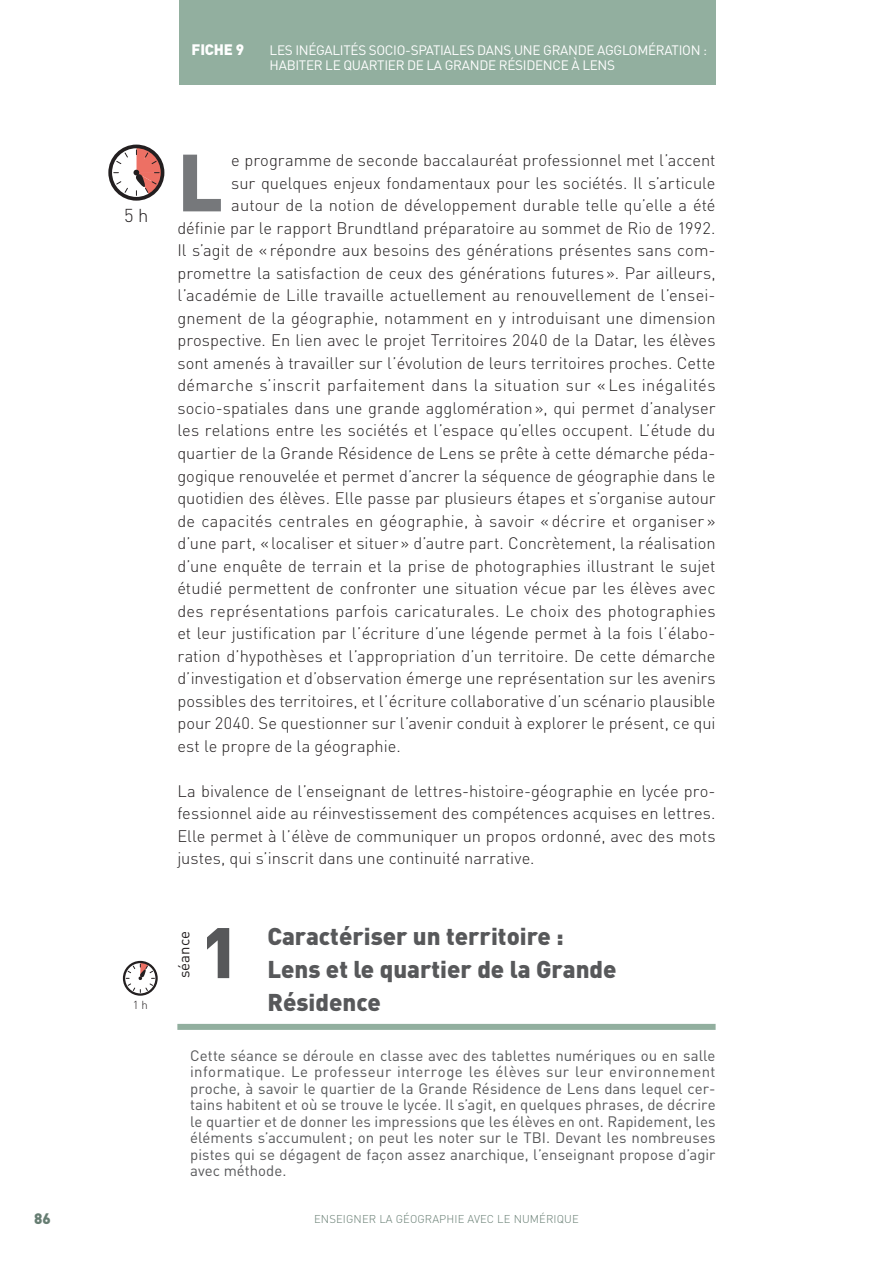
<style>
.page{position:relative;width:893px;height:1263px;background:#fff}
.page>*{position:absolute;margin:0;border:0;box-sizing:border-box;transform-origin:0 0}
.t1{font:900 79.65px "DIN";color:#76787b}
.t2{font:900 70.35px "DIN";color:#57585a}
.t3{font:900 24px/33px "DIN";color:#57585a}
.t4{font:300 18.45px "DIN";color:#231f20}
.t5{font:300 16.5px/22.5px "DIN";letter-spacing:.005em;color:#231f20;text-align:justify}
.t6{font:15px/16.5px "DIN";color:#57585a;text-align:justify}
.t7{font:15px "DIN";color:#231f20}
.t8{font:900 15px "DIN";letter-spacing:-.01em;color:#fff}
.t9{font:900 15px "DIN";color:#667d72}
.t10{font:13.5px/15px "DIN";letter-spacing:-.02em;color:#fff}
.t11{font:300 11.55px "DIN";color:#231f20}
.t12{font:300 11.25px "DIN";letter-spacing:.01em;color:#667d72}
</style>
<div class="page">
<div style="left:179px;top:0;width:536px;height:84px;background:#92af9f"></div>
<div style="left:177px;top:1024px;width:539px;height:6px;background:#92af9f"></div>
<svg style="left:124px;top:962px;width:33px;height:32px"></svg>
<div style="left:123px;top:961px;width:35px;height:35px;border:2px solid #231f20;border-radius:50%"></div>
<svg style="left:126px;top:962px;width:28px;height:30px"></svg>
<div style="left:108px;top:145px;width:56px;height:56px;border:4px solid #231f20;border-radius:50%"></div>
<svg style="left:114px;top:147px;width:48px;height:48px"></svg>
<p class="t8" style="left:192px;top:39px;width:54px">FICHE 9</p>
<p class="t10" style="left:270px;top:42px;width:439px">LES INÉGALITÉS SOCIO-SPATIALES DANS UNE GRANDE AGGLOMÉRATION :<br>HABITER LE QUARTIER DE LA GRANDE RÉSIDENCE À LENS</p>
<p class="t4" style="left:124px;top:204px;width:26px">5 h</p>
<p class="t11" style="left:133px;top:997px;width:17px">1 h</p>
<h1 class="t1" style="left:177px;top:129px;width:47px">L</h1>
<p class="t5" style="left:231px;top:149px;width:486px">e programme de seconde baccalauréat professionnel met l’accent</p>
<p class="t5" style="left:231px;top:172px;width:486px">sur quelques enjeux fondamentaux pour les sociétés. Il s’articule</p>
<p class="t5" style="left:231px;top:194px;width:486px">autour de la notion de développement durable telle qu’elle a été</p>
<p class="t5" style="left:177px;top:217px;width:540px">définie par le rapport Brundtland préparatoire au sommet de Rio de 1992.</p>
<p class="t5" style="left:177px;top:239px;width:540px">Il s’agit de «répondre aux besoins des générations présentes sans com-</p>
<p class="t5" style="left:177px;top:262px;width:540px">promettre la satisfaction de ceux des générations futures». Par ailleurs,</p>
<p class="t5" style="left:177px;top:284px;width:540px">l’académie de Lille travaille actuellement au renouvellement de l’ensei-</p>
<p class="t5" style="left:177px;top:307px;width:540px">gnement de la géographie, notamment en y introduisant une dimension</p>
<p class="t5" style="left:177px;top:329px;width:540px">prospective. En lien avec le projet Territoires 2040 de la Datar, les élèves</p>
<p class="t5" style="left:177px;top:352px;width:540px">sont amenés à travailler sur l’évolution de leurs territoires proches. Cette</p>
<p class="t5" style="left:177px;top:374px;width:540px">démarche s’inscrit parfaitement dans la situation sur « Les inégalités</p>
<p class="t5" style="left:177px;top:397px;width:540px">socio-spatiales dans une grande agglomération», qui permet d’analyser</p>
<p class="t5" style="left:177px;top:419px;width:540px">les relations entre les sociétés et l’espace qu’elles occupent. L’étude du</p>
<p class="t5" style="left:177px;top:442px;width:540px">quartier de la Grande Résidence de Lens se prête à cette démarche péda-</p>
<p class="t5" style="left:177px;top:464px;width:540px">gogique renouvelée et permet d’ancrer la séquence de géographie dans le</p>
<p class="t5" style="left:177px;top:487px;width:540px">quotidien des élèves. Elle passe par plusieurs étapes et s’organise autour</p>
<p class="t5" style="left:177px;top:509px;width:540px">de capacités centrales en géographie, à savoir « décrire et organiser »</p>
<p class="t5" style="left:177px;top:532px;width:540px">d’une part, «localiser et situer» d’autre part. Concrètement, la réalisation</p>
<p class="t5" style="left:177px;top:554px;width:540px">d’une enquête de terrain et la prise de photographies illustrant le sujet</p>
<p class="t5" style="left:177px;top:577px;width:540px">étudié permettent de confronter une situation vécue par les élèves avec</p>
<p class="t5" style="left:177px;top:599px;width:540px">des représentations parfois caricaturales. Le choix des photographies</p>
<p class="t5" style="left:177px;top:622px;width:540px">et leur justification par l’écriture d’une légende permet à la fois l’élabo-</p>
<p class="t5" style="left:177px;top:644px;width:540px">ration d’hypothèses et l’appropriation d’un territoire. De cette démarche</p>
<p class="t5" style="left:177px;top:667px;width:540px">d’investigation et d’observation émerge une représentation sur les avenirs</p>
<p class="t5" style="left:177px;top:689px;width:540px">possibles des territoires, et l’écriture collaborative d’un scénario plausible</p>
<p class="t5" style="left:177px;top:712px;width:540px">pour 2040. Se questionner sur l’avenir conduit à explorer le présent, ce qui</p>
<p class="t5" style="left:177px;top:734px;width:225px">est le propre de la géographie.</p>
<p class="t5" style="left:177px;top:779px;width:540px">La bivalence de l’enseignant de lettres-histoire-géographie en lycée pro&shy;fessionnel aide au réinvestissement des compétences acquises en lettres.<br>Elle permet à l’élève de communiquer un propos ordonné, avec des mots justes, qui s’inscrit dans une continuité narrative.</p>
<p class="t7" style="left:175px;top:978px;width:48px;rotate:-90deg">séance</p>
<h2 class="t2" style="left:201px;top:905px;width:41px">1</h2>
<h3 class="t3" style="left:267px;top:919px;width:351px">Caractériser un territoire :<br>Lens et le quartier de la Grande<br>Résidence</h3>
<p class="t6" style="left:190px;top:1047px;width:527px">Cette séance se déroule en classe avec des tablettes numériques ou en salle informatique. Le professeur interroge les élèves sur leur environnement proche, à savoir le quartier de la Grande Résidence de Lens dans lequel cer&shy;tains habitent et où se trouve le lycée. Il s’agit, en quelques phrases, de décrire le quartier et de donner les impressions que les élèves en ont. Rapidement, les éléments s’accumulent; on peut les noter sur le TBI. Devant les nombreuses pistes qui se dégagent de façon assez anarchique, l’enseignant propose d’agir avec méthode.</p>
<p class="t9" style="left:34px;top:1208px;width:18px">86</p>
<p class="t12" style="left:314px;top:1212px;width:266px">ENSEIGNER LA GÉOGRAPHIE AVEC LE NUMÉRIQUE</p>
</div>
